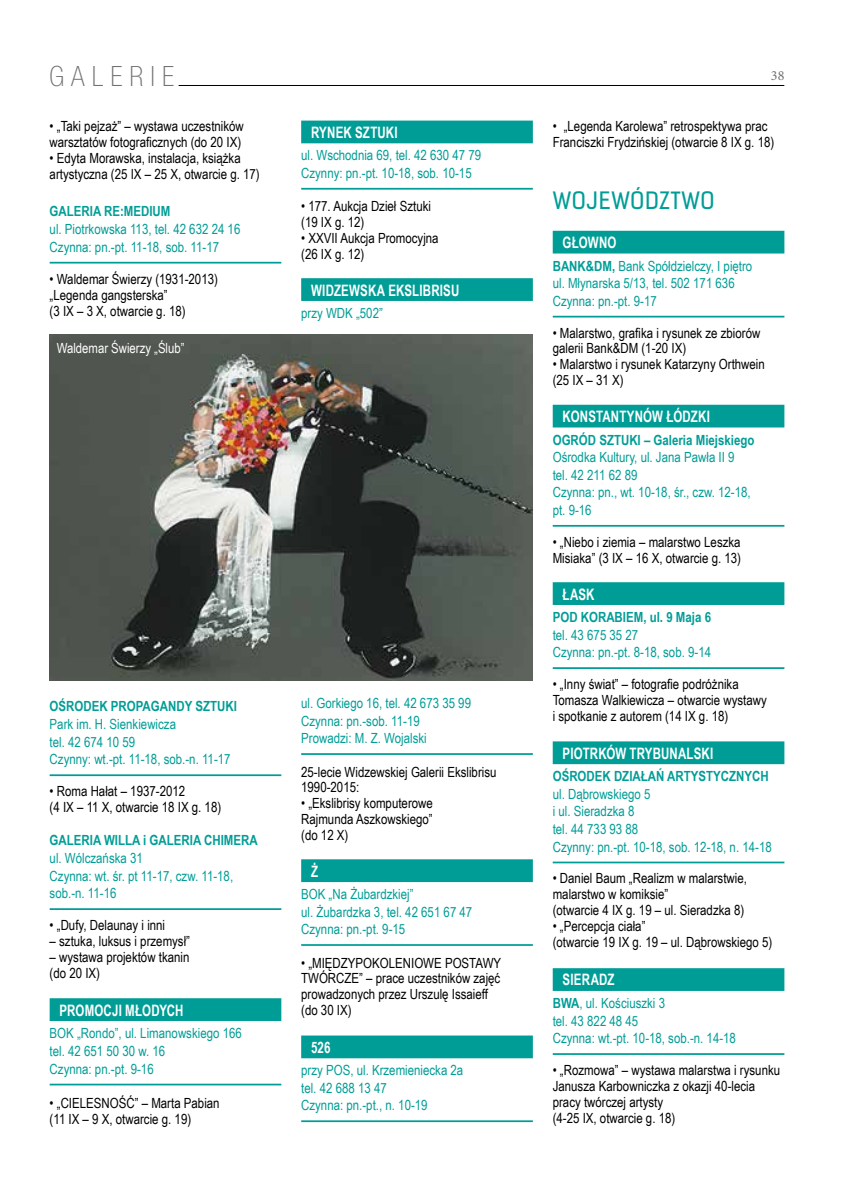
<style>
.page{position:relative;width:844px;height:1191px;background:#fff}
.page>*{position:absolute;margin:0;border:0;box-sizing:border-box;transform-origin:0 0}
.t1{font:100 condensed 28px "Helvetica Neue LT Pro";letter-spacing:.25em;color:#707172}
.t2{font:22.75px "Kelson Sans";letter-spacing:.04em;color:#009d96}
.t3{font:700 15.75px "Arial Narrow";letter-spacing:.01em;color:#fff;scale:.89 1}
.t4{font:14px/15.9px "Arial Narrow";color:#000}
.t5{font:14px/17.7px "Arial Narrow";color:#009d96}
.t6{font:700 14px "Arial Narrow";color:#009d96}
.t7{font:14px "Arial Narrow";color:#fff}
.t8{font:14px "Minion Pro";color:#707172}
.s1{font-weight:700}
</style>
<div class="page">
<hr style="left:50px;top:262px;width:231px;height:1px;background:#009d96">
<hr style="left:50px;top:774px;width:231px;height:2px;background:#009d96">
<hr style="left:50px;top:908px;width:231px;height:2px;background:#009d96">
<div style="left:50px;top:998px;width:231px;height:23px;background:#009d96"></div>
<hr style="left:50px;top:1083px;width:231px;height:2px;background:#009d96">
<div style="left:301px;top:121px;width:231px;height:22px;background:#009d96"></div>
<hr style="left:301px;top:188px;width:231px;height:2px;background:#009d96">
<div style="left:301px;top:278px;width:231px;height:23px;background:#009d96"></div>
<hr style="left:301px;top:753px;width:231px;height:2px;background:#009d96">
<div style="left:301px;top:859px;width:231px;height:23px;background:#009d96"></div>
<hr style="left:301px;top:944px;width:231px;height:2px;background:#009d96">
<div style="left:301px;top:1035px;width:231px;height:23px;background:#009d96"></div>
<hr style="left:301px;top:1120px;width:231px;height:2px;background:#009d96">
<div style="left:552px;top:231px;width:232px;height:22px;background:#009d96"></div>
<hr style="left:552px;top:316px;width:232px;height:1px;background:#009d96">
<div style="left:552px;top:405px;width:232px;height:22px;background:#009d96"></div>
<hr style="left:552px;top:525px;width:232px;height:1px;background:#009d96">
<div style="left:552px;top:582px;width:232px;height:23px;background:#009d96"></div>
<hr style="left:552px;top:667px;width:232px;height:2px;background:#009d96">
<div style="left:552px;top:741px;width:232px;height:23px;background:#009d96"></div>
<hr style="left:552px;top:861px;width:232px;height:2px;background:#009d96">
<div style="left:552px;top:968px;width:232px;height:23px;background:#009d96"></div>
<hr style="left:552px;top:1053px;width:232px;height:2px;background:#009d96">
<hr style="left:178px;top:85px;width:606px;height:1px;background:#000">
<img style="left:50px;top:334px;width:482px;height:347px">
<h1 class="t1" style="left:50px;top:61px;width:126px">GALERIE</h1>
<p class="t8" style="left:770px;top:66px;width:15px">38</p>
<p class="t4" style="left:50px;top:117px;width:196px">• „Taki pejzaż” – wystawa uczestników warsztatów fotograficznych (do 20 IX)</p>
<p class="t4" style="left:50px;top:149px;width:211px">• Edyta Morawska, instalacja, książka artystyczna (25 IX – 25 X, otwarcie g. 17)</p>
<p class="t6" style="left:50px;top:201px;width:122px">GALERIA RE:MEDIUM</p>
<p class="t5" style="left:50px;top:220px;width:192px">ul. Piotrkowska 113, tel. 42 632 24 16<br>Czynna: pn.-pt. 11-18, sob. 11-17</p>
<p class="t4" style="left:50px;top:270px;width:170px">• Waldemar Świerzy (1931-2013) „Legenda gangsterska”<br>(3 IX – 3 X, otwarcie g. 18)</p>
<p class="t7" style="left:57px;top:338px;width:129px">Waldemar Świerzy „Ślub”</p>
<p class="t3" style="left:311px;top:120px;width:99px">RYNEK SZTUKI</p>
<p class="t5" style="left:301px;top:146px;width:181px">ul. Wschodnia 69, tel. 42 630 47 79<br>Czynny: pn.-pt. 10-18, sob. 10-15</p>
<p class="t4" style="left:301px;top:198px;width:131px">• 177. Aukcja Dzieł Sztuki (19 IX g. 12)</p>
<p class="t4" style="left:301px;top:229px;width:139px">• XXVII Aukcja Promocyjna (26 IX g. 12)</p>
<p class="t3" style="left:311px;top:278px;width:168px">WIDZEWSKA EKSLIBRISU</p>
<p class="t5" style="left:301px;top:304px;width:83px">przy WDK „502”</p>
<p class="t6" style="left:50px;top:695px;width:189px">OŚRODEK PROPAGANDY SZTUKI</p>
<p class="t5" style="left:50px;top:714px;width:182px">Park im. H. Sienkiewicza<br>tel. 42 674 10 59<br>Czynny: wt.-pt. 11-18, sob.-n. 11-17</p>
<p class="t4" style="left:50px;top:783px;width:173px">• Roma Hałat – 1937-2012<br>(4 IX – 11 X, otwarcie 18 IX g. 18)</p>
<p class="t6" style="left:50px;top:829px;width:209px">GALERIA WILLA i GALERIA CHIMERA</p>
<p class="t5" style="left:50px;top:848px;width:185px">ul. Wólczańska 31<br>Czynna: wt. śr. pt 11-17, czw. 11-18, sob.-n. 11-16</p>
<p class="t4" style="left:50px;top:916px;width:117px">• „Dufy, Delaunay i inni</p>
<p class="t4" style="left:50px;top:932px;width:142px">– sztuka, luksus i przemysł”</p>
<p class="t4" style="left:50px;top:948px;width:141px">– wystawa projektów tkanin (do 20 IX)</p>
<p class="t3" style="left:60px;top:998px;width:140px">PROMOCJI MŁODYCH</p>
<p class="t5" style="left:50px;top:1024px;width:194px">BOK „Rondo”, ul. Limanowskiego 166 tel. 42 651 50 30 w. 16<br>Czynna: pn.-pt. 9-16</p>
<p class="t4" style="left:50px;top:1094px;width:171px">• „CIELESNOŚĆ” – Marta Pabian (11 IX – 9 X, otwarcie g. 19)</p>
<p class="t5" style="left:301px;top:694px;width:171px">ul. Gorkiego 16, tel. 42 673 35 99<br>Czynna: pn.-sob. 11-19<br>Prowadzi: M. Z. Wojalski</p>
<p class="t4" style="left:301px;top:763px;width:197px">25-lecie Widzewskiej Galerii Ekslibrisu<br>1990-2015:</p>
<p class="t4" style="left:301px;top:795px;width:133px;text-align:justify">• „Ekslibrisy komputerowe Rajmunda Aszkowskiego” (do 12 X)</p>
<p class="t3" style="left:311px;top:859px;width:9px">Ż</p>
<p class="t5" style="left:301px;top:885px;width:173px">BOK „Na Żubardzkiej”<br>ul. Żubardzka 3, tel. 42 651 67 47<br>Czynna: pn.-pt. 9-15</p>
<p class="t4" style="left:301px;top:954px;width:201px">• „MIĘDZYPOKOLENIOWE POSTAWY<br>TWÓRCZE” – prace uczestników zajęć prowadzonych przez Urszulę Issaieff (do 30 IX)</p>
<p class="t3" style="left:311px;top:1035px;width:23px">526</p>
<p class="t5" style="left:301px;top:1061px;width:164px">przy POS, ul. Krzemieniecka 2a tel. 42 688 13 47<br>Czynna: pn.-pt., n. 10-19</p>
<p class="t4" style="left:552px;top:117px;width:223px">• „Legenda Karolewa” retrospektywa prac<br>Franciszki Frydzińskiej (otwarcie 8 IX g. 18)</p>
<h2 class="t2" style="left:552px;top:187px;width:163px">WOJEWÓDZTWO</h2>
<p class="t3" style="left:562px;top:231px;width:62px">GŁOWNO</p>
<p class="t5" style="left:552px;top:256px;width:201px"><span class="s1">BANK&amp;DM,</span> Bank Spółdzielczy, I piętro ul. Młynarska 5/13, tel. 502 171 636<br>Czynna: pn.-pt. 9-17</p>
<p class="t4" style="left:552px;top:324px;width:209px">• Malarstwo, grafika i rysunek ze zbiorów galerii Bank&amp;DM (1-20 IX)</p>
<p class="t4" style="left:552px;top:356px;width:214px">• Malarstwo i rysunek Katarzyny Orthwein (25 IX – 31 X)</p>
<p class="t3" style="left:562px;top:404px;width:167px">KONSTANTYNÓW ŁÓDZKI</p>
<p class="t6" style="left:552px;top:429px;width:203px">OGRÓD SZTUKI – Galeria Miejskiego</p>
<p class="t5" style="left:552px;top:448px;width:199px">Ośrodka Kultury, ul. Jana Pawła II 9 tel. 42 211 62 89<br>Czynna: pn., wt. 10-18, śr., czw. 12-18, pt. 9-16</p>
<p class="t4" style="left:552px;top:533px;width:190px">• „Niebo i ziemia – malarstwo Leszka<br>Misiaka” (3 IX – 16 X, otwarcie g. 13)</p>
<p class="t3" style="left:562px;top:582px;width:37px">ŁASK</p>
<p class="t6" style="left:552px;top:606px;width:160px">POD KORABIEM, ul. 9 Maja 6</p>
<p class="t5" style="left:552px;top:625px;width:160px">tel. 43 675 35 27<br>Czynna: pn.-pt. 8-18, sob. 9-14</p>
<p class="t4" style="left:552px;top:675px;width:215px">• „Inny świat” – fotografie podróżnika<br>Tomasza Walkiewicza – otwarcie wystawy i spotkanie z autorem (14 IX g. 18)</p>
<p class="t3" style="left:562px;top:741px;width:171px">PIOTRKÓW TRYBUNALSKI</p>
<p class="t6" style="left:552px;top:765px;width:217px">OŚRODEK DZIAŁAŃ ARTYSTYCZNYCH</p>
<p class="t5" style="left:552px;top:784px;width:220px">ul. Dąbrowskiego 5<br>i ul. Sieradzka 8<br>tel. 44 733 93 88<br>Czynny: pn.-pt. 10-18, sob. 12-18, n. 14-18</p>
<p class="t4" style="left:552px;top:870px;width:196px">• Daniel Baum „Realizm w malarstwie, malarstwo w komiksie”<br>(otwarcie 4 IX g. 19 – ul. Sieradzka 8)</p>
<p class="t4" style="left:552px;top:917px;width:221px">• „Percepcja ciała”<br>(otwarcie 19 IX g. 19 – ul. Dąbrowskiego 5)</p>
<p class="t3" style="left:562px;top:968px;width:60px">SIERADZ</p>
<p class="t5" style="left:552px;top:993px;width:185px"><span class="s1">BWA</span>, ul. Kościuszki 3<br>tel. 43 822 48 45<br>Czynna: wt.-pt. 10-18, sob.-n. 14-18</p>
<p class="t4" style="left:552px;top:1061px;width:229px">• „Rozmowa” – wystawa malarstwa i rysunku<br>Janusza Karbowniczka z okazji 40-lecia pracy twórczej artysty<br>(4-25 IX, otwarcie g. 18)</p>
</div>
